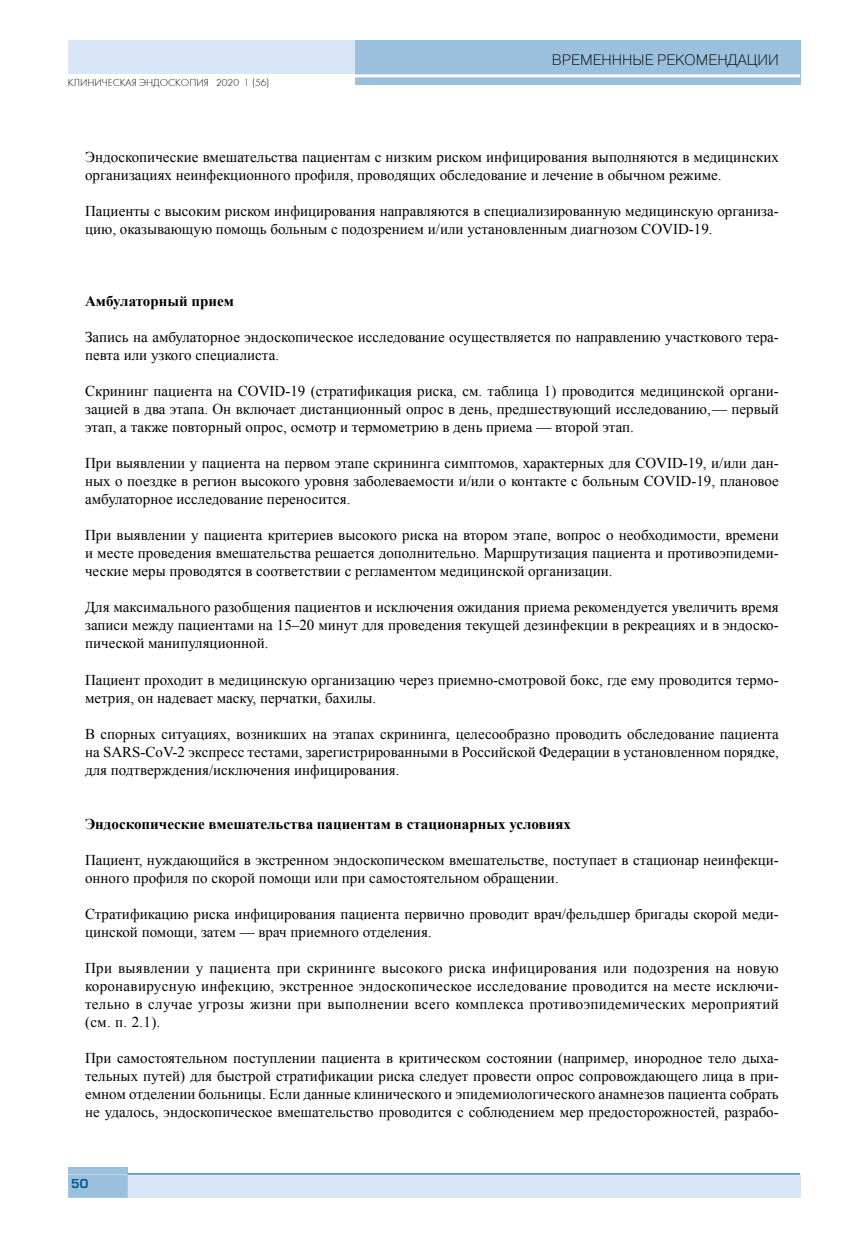
<style>
.page{position:relative;width:864px;height:1234px;background:#fff}
.page>*{position:absolute;margin:0;border:0;box-sizing:border-box;transform-origin:0 0}
.t1{font:15px/18px "Times New Roman";color:#000;text-align:justify}
.t2{font:700 15px "Times New Roman";color:#000}
.t3{font:15px "Pragmatica Light C";color:#000}
.t4{font:12px "Europe Demi C";color:#005488}
.t5{font:10.5px "Futura Light C";color:#000}
</style>
<div class="page">
<div style="left:68px;top:40px;width:732px;height:34px;background:#d8e6f7"></div>
<div style="left:355px;top:40px;width:444px;height:45px;background:#9bc0dd"></div>
<hr style="left:323px;top:74px;width:476px;height:3px;background:#fff">
<div style="left:69px;top:1174px;width:730px;height:23px;background:#d8e6f7"></div>
<div style="left:68px;top:1174px;width:60px;height:23px;background:#9bc0dd;border:2px solid #9bc0dd"></div>
<div style="left:68px;top:1166px;width:60px;height:7px;background:#9bc0dd"></div>
<hr style="left:127px;top:1173px;width:672px;height:1px;background:#005488">
<p class="t5" style="left:68px;top:77px;width:203px">КЛИНИЧЕСКАЯ ЭНДОСКОПИЯ 2020 1 (56)</p>
<p class="t3" style="left:551px;top:52px;width:228px">ВРЕМЕНННЫЕ РЕКОМЕНДАЦИИ</p>
<p class="t1" style="left:85px;top:148px;width:695px">Эндоскопические вмешательства пациентам с низким риском инфицирования выполняются в медицинских организациях неинфекционного профиля, проводящих обследование и лечение в обычном режиме.</p>
<p class="t1" style="left:85px;top:202px;width:695px">Пациенты с высоким риском инфицирования направляются в специализированную медицинскую организа&shy;цию, оказывающую помощь больным с подозрением и/или установленным диагнозом COVID‑19.</p>
<p class="t2" style="left:85px;top:291px;width:150px">Амбулаторный прием</p>
<p class="t1" style="left:85px;top:328px;width:695px">Запись на амбулаторное эндоскопическое исследование осуществляется по направлению участкового тера&shy;певта или узкого специалиста.</p>
<p class="t1" style="left:85px;top:382px;width:695px">Скрининг пациента на COVID‑19 (стратификация риска, см. таблица 1) проводится медицинской органи&shy;зацией в два этапа. Он включает дистанционный опрос в день, предшествующий исследованию, — первый этап, а также повторный опрос, осмотр и термометрию в день приема — второй этап.</p>
<p class="t1" style="left:85px;top:454px;width:695px">При выявлении у пациента на первом этапе скрининга симптомов, характерных для COVID‑19, и/или дан&shy;ных о поездке в регион высокого уровня заболеваемости и/или о контакте с больным COVID‑19, плановое амбулаторное исследование переносится.</p>
<p class="t1" style="left:85px;top:526px;width:695px">При выявлении у пациента критериев высокого риска на втором этапе, вопрос о необходимости, времени и месте проведения вмешательства решается дополнительно. Маршрутизация пациента и противоэпидеми&shy;ческие меры проводятся в соответствии с регламентом медицинской организации.</p>
<p class="t1" style="left:85px;top:598px;width:695px">Для максимального разобщения пациентов и исключения ожидания приема рекомендуется увеличить время записи между пациентами на 15–20 минут для проведения текущей дезинфекции в рекреациях и в эндоско&shy;пической манипуляционной.</p>
<p class="t1" style="left:85px;top:670px;width:695px">Пациент проходит в медицинскую организацию через приемно-смотровой бокс, где ему проводится термо&shy;метрия, он надевает маску, перчатки, бахилы.</p>
<p class="t1" style="left:85px;top:724px;width:695px">В спорных ситуациях, возникших на этапах скрининга, целесообразно проводить обследование пациента на SARS-CoV‑2 экспресс тестами, зарегистрированными в Российской Федерации в установленном порядке, для подтверждения/исключения инфицирования.</p>
<p class="t2" style="left:85px;top:813px;width:487px">Эндоскопические вмешательства пациентам в стационарных условиях</p>
<p class="t1" style="left:85px;top:850px;width:695px">Пациент, нуждающийся в экстренном эндоскопическом вмешательстве, поступает в стационар неинфекци&shy;онного профиля по скорой помощи или при самостоятельном обращении.</p>
<p class="t1" style="left:85px;top:904px;width:695px">Стратификацию риска инфицирования пациента первично проводит врач/фельдшер бригады скорой меди&shy;цинской помощи, затем — врач приемного отделения.</p>
<p class="t1" style="left:85px;top:958px;width:695px">При выявлении у пациента при скрининге высокого риска инфицирования или подозрения на новую коронавирусную инфекцию, экстренное эндоскопическое исследование проводится на месте исключи&shy;тельно в случае угрозы жизни при выполнении всего комплекса противоэпидемических мероприятий (см. п. 2.1).</p>
<p class="t1" style="left:85px;top:1048px;width:695px">При самостоятельном поступлении пациента в критическом состоянии (например, инородное тело дыха&shy;тельных путей) для быстрой стратификации риска следует провести опрос сопровождающего лица в при&shy;емном отделении больницы. Если данные клинического и эпидемиологического анамнезов пациента собрать не удалось, эндоскопическое вмешательство проводится с соблюдением мер предосторожностей, разрабо-</p>
<p class="t4" style="left:71px;top:1176px;width:19px">50</p>
</div>
